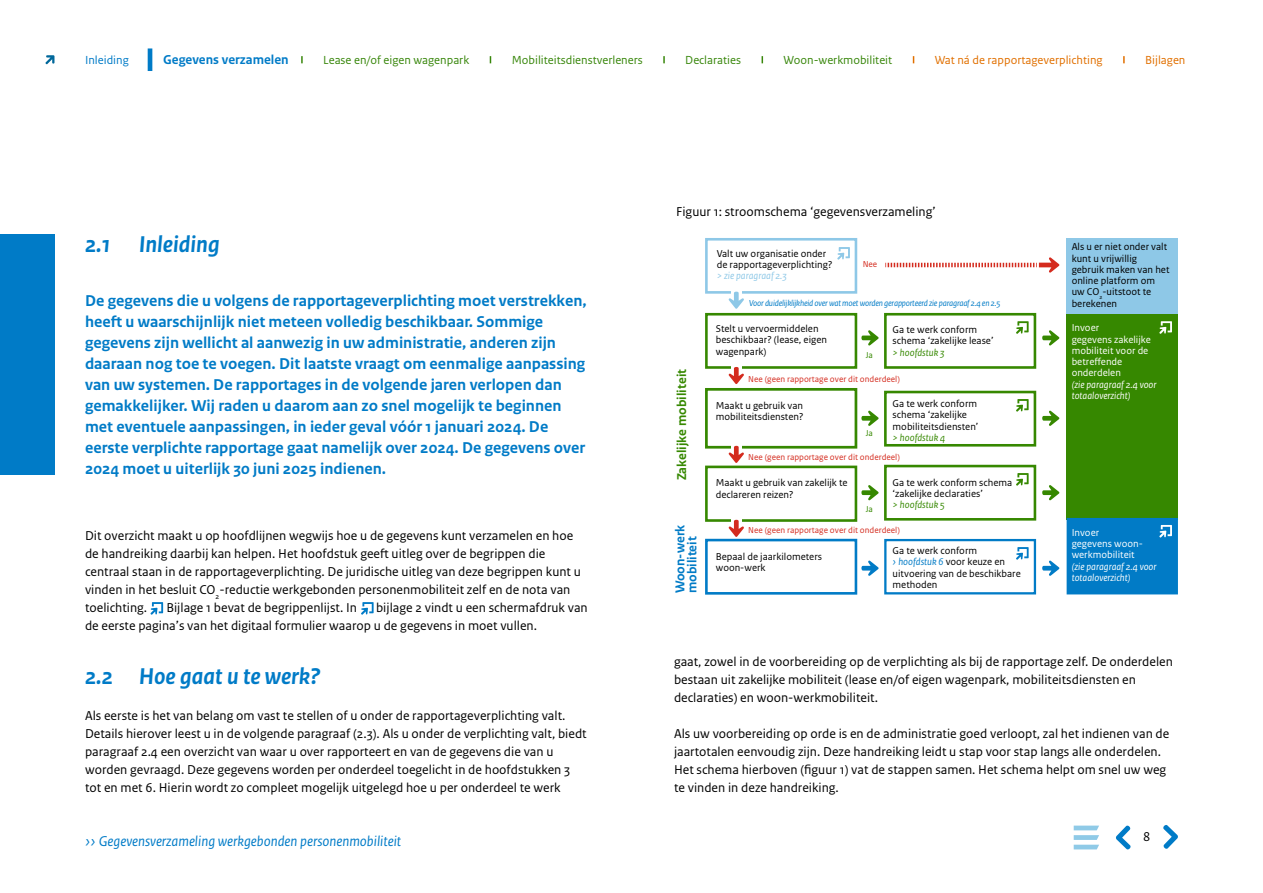
<style>
.page{position:relative;width:1263px;height:893px;background:#fff}
.page>*{position:absolute;margin:0;border:0;box-sizing:border-box;transform-origin:0 0}
.WCAG_-_Paragraafkop{font:italic 700 24px "Rijksoverheid Sans Text";color:#007bc7}
.WCAG_-_Intro_-_P{font:700 16.5px/21px "Rijksoverheid Sans Text";color:#007bc7}
.t1{font:italic 15px "Rijksoverheid Sans Text";color:#007bc7}
.WCAG_-_Plat_-_P{font:13.5px/18px "Rijksoverheid Sans Text";color:#000}
.t2{font:700 13.5px "Rijksoverheid Sans Text";color:#368800}
.t3{font:700 13.5px/12px "Rijksoverheid Sans Text";color:#017bc6}
.t4{font:700 13.5px "Rijksoverheid Sans Text";color:#007bc7}
.t5{font:12.3px "Rijksoverheid Sans Text";color:#39870c}
.t6{font:12.3px "Rijksoverheid Sans Text";color:#e17000}
.t7{font:12.3px "Rijksoverheid Sans Text";color:#007bc7}
.t8{font:10.5px/11.2px "Rijksoverheid Sans Text";color:#000}
.t9{font:10.5px/11.2px "Rijksoverheid Sans Text";color:#fff}
.t10{font:italic 10.5px/11.2px "Rijksoverheid Sans Text";color:#fff}
.t11{font:9px "Rijksoverheid Sans Text";color:#d42b1e}
.t12{font:italic 9px "Rijksoverheid Sans Text";letter-spacing:-.02em;color:#017bc6}
.t13{font:9px "Rijksoverheid Sans Text";color:#368800}
.s1{font-style:italic;color:#8ec8e7}
.s2{font-style:italic;color:#368800}
.s3{font-style:italic;color:#017bc6}
.s4{font-style:italic}
.s5{font-style:normal}
</style>
<div class="page">
<div style="left:705px;top:238px;width:152px;height:56px;border:3px solid #8ec8e7"></div>
<div style="left:1066px;top:313px;width:112px;height:207px;background:#368800"></div>
<div style="left:705px;top:313px;width:152px;height:56px;border:3px solid #368800"></div>
<div style="left:884px;top:313px;width:152px;height:56px;border:3px solid #368800"></div>
<div style="left:705px;top:388px;width:152px;height:61px;border:3px solid #368800"></div>
<div style="left:705px;top:466px;width:152px;height:56px;border:3px solid #368800"></div>
<div style="left:705px;top:539px;width:152px;height:56px;border:3px solid #017bc6"></div>
<svg style="left:837px;top:247px;width:13px;height:13px"></svg>
<svg style="left:1016px;top:321px;width:13px;height:13px"></svg>
<div style="left:884px;top:391px;width:152px;height:56px;border:3px solid #368800"></div>
<svg style="left:1016px;top:399px;width:13px;height:13px"></svg>
<div style="left:884px;top:465px;width:152px;height:56px;border:3px solid #368800"></div>
<svg style="left:1016px;top:473px;width:13px;height:13px"></svg>
<div style="left:884px;top:539px;width:152px;height:55px;border:2px solid #017bc6"></div>
<svg style="left:1016px;top:547px;width:13px;height:13px"></svg>
<svg style="left:885px;top:257px;width:174px;height:16px"></svg>
<div style="left:1066px;top:238px;width:112px;height:75px;background:#8ec8e7"></div>
<svg style="left:861px;top:330px;width:17px;height:16px"></svg>
<svg style="left:861px;top:411px;width:17px;height:15px"></svg>
<div style="left:1066px;top:518px;width:112px;height:76px;background:#017bc6"></div>
<svg style="left:1159px;top:525px;width:13px;height:13px"></svg>
<svg style="left:1159px;top:321px;width:13px;height:13px"></svg>
<svg style="left:861px;top:485px;width:17px;height:15px"></svg>
<svg style="left:1042px;top:330px;width:17px;height:16px"></svg>
<svg style="left:1042px;top:411px;width:17px;height:15px"></svg>
<svg style="left:1042px;top:485px;width:17px;height:15px"></svg>
<svg style="left:861px;top:560px;width:17px;height:16px"></svg>
<svg style="left:1042px;top:560px;width:17px;height:16px"></svg>
<div style="left:731px;top:288px;width:11px;height:7px;background:#fff"></div>
<svg style="left:729px;top:292px;width:15px;height:17px"></svg>
<div style="left:731px;top:363px;width:11px;height:7px;background:#fff"></div>
<svg style="left:729px;top:367px;width:15px;height:17px"></svg>
<div style="left:731px;top:442px;width:11px;height:7px;background:#fff"></div>
<svg style="left:729px;top:446px;width:15px;height:17px"></svg>
<div style="left:731px;top:516px;width:11px;height:7px;background:#fff"></div>
<svg style="left:729px;top:520px;width:15px;height:17px"></svg>
<div style="left:0;top:234px;width:54px;height:240px;background:#007bc7"></div>
<svg style="left:361px;top:602px;width:13px;height:13px"></svg>
<svg style="left:1163px;top:825px;width:15px;height:24px"></svg>
<svg style="left:1116px;top:825px;width:15px;height:25px"></svg>
<svg style="left:1074px;top:826px;width:25px;height:23px"></svg>
<svg style="left:150px;top:602px;width:13px;height:13px"></svg>
<svg style="left:301px;top:56px;width:2px;height:7px"></svg>
<svg style="left:663px;top:56px;width:2px;height:7px"></svg>
<svg style="left:761px;top:56px;width:2px;height:7px"></svg>
<svg style="left:1123px;top:56px;width:2px;height:7px"></svg>
<svg style="left:45px;top:55px;width:9px;height:9px"></svg>
<hr style="left:148px;top:48px;width:4px;height:23px;background:#007bc7">
<p class="t4" style="left:163px;top:52px;width:127px">Gegevens verzamelen</p>
<p class="t7" style="left:85px;top:52px;width:45px">Inleiding</p>
<p class="t7" style="left:171px;top:52px;width:111px">Gegevens verzamelen</p>
<p class="t5" style="left:323px;top:52px;width:147px">Lease en/of eigen wagenpark</p>
<p class="t5" style="left:512px;top:52px;width:133px">Mobiliteitsdienstverleners</p>
<p class="t5" style="left:685px;top:52px;width:57px">Declaraties</p>
<p class="t5" style="left:783px;top:52px;width:110px">Woon-werkmobiliteit</p>
<p class="t6" style="left:935px;top:52px;width:169px">Wat ná de rapportageverplichting</p>
<p class="t6" style="left:1145px;top:52px;width:42px">Bijlagen</p>
<h2 class="WCAG_-_Paragraafkop" style="left:85px;top:231px;width:136px">2.1 Inleiding</h2>
<p class="WCAG_-_Intro_-_P" style="left:85px;top:290px;width:503px">De gegevens die u volgens de rapportageverplichting moet verstrekken, heeft u waarschijnlijk niet meteen volledig beschikbaar. Sommige gegevens zijn wellicht al aanwezig in uw administratie, anderen zijn daaraan nog toe te voegen. Dit laatste vraagt om eenmalige aanpassing van uw systemen. De rapportages in de volgende jaren verlopen dan gemakkelijker. Wij raden u daarom aan zo snel mogelijk te beginnen met eventuele aanpassingen, in ieder geval vóór 1 januari 2024. De eerste verplichte rapportage gaat namelijk over 2024. De gegevens over 2024 moet u uiterlijk 30 juni 2025 indienen.</p>
<p class="WCAG_-_Plat_-_P" style="left:85px;top:527px;width:497px">Dit overzicht maakt u op hoofdlijnen wegwijs hoe u de gegevens kunt verzamelen en hoe de handreiking daarbij kan helpen. Het hoofdstuk geeft uitleg over de begrippen die centraal staan in de rapportageverplichting. De juridische uitleg van deze begrippen kunt u vinden in het besluit CO<sub>2</sub>-reductie werkgebonden personenmobiliteit zelf en de nota van toelichting.</p>
<p class="WCAG_-_Plat_-_P" style="left:85px;top:599px;width:504px;text-indent:291px">bijlage 2 vindt u een schermafdruk van de eerste pagina’s van het digitaal formulier waarop u de gegevens in moet vullen.</p>
<h2 class="WCAG_-_Paragraafkop" style="left:85px;top:663px;width:237px">2.2 Hoe gaat u te werk?</h2>
<p class="WCAG_-_Plat_-_P" style="left:85px;top:707px;width:503px">Als eerste is het van belang om vast te stellen of u onder de rapportageverplichting valt.<br>Details hierover leest u in de volgende paragraaf (2.3). Als u onder de verplichting valt, biedt paragraaf 2.4 een overzicht van waar u over rapporteert en van de gegevens die van u worden gevraagd. Deze gegevens worden per onderdeel toegelicht in de hoofdstukken 3 tot en met 6. Hierin wordt zo compleet mogelijk uitgelegd hoe u per onderdeel te werk</p>
<p class="WCAG_-_Plat_-_P" style="left:166px;top:599px;width:192px">Bijlage 1 bevat de begrippenlijst. In</p>
<p class="t1" style="left:85px;top:833px;width:318px">›› Gegevensverzameling werkgebonden personenmobiliteit</p>
<p class="WCAG_-_Plat_-_P" style="left:676px;top:203px;width:261px">Figuur 1: stroomschema ‘gegevensverzameling’</p>
<p class="t8" style="left:717px;top:248px;width:117px">Valt uw organisatie onder de rapportageverplichting? <span class="s1">&gt; zie paragraaf 2.3</span></p>
<p class="t11" style="left:863px;top:259px;width:16px">Nee</p>
<p class="t12" style="left:749px;top:298px;width:252px">Voor duidelijklijkheid over wat moet worden gerapporteerd zie paragraaf 2.4 en 2.5</p>
<p class="t2" style="left:674px;top:480px;width:113px;rotate:-90deg">Zakelijke mobiliteit</p>
<p class="t3" style="left:674px;top:593px;width:70px;rotate:-90deg">Woon-werk mobiliteit</p>
<p class="t8" style="left:716px;top:323px;width:113px">Stelt u vervoermiddelen beschikbaar? (lease, eigen wagenpark)</p>
<p class="t8" style="left:893px;top:324px;width:102px">Ga te werk conform schema ‘zakelijke lease’ <span class="s2">&gt; hoofdstuk 3</span></p>
<p class="t13" style="left:866px;top:350px;width:9px">Ja</p>
<p class="t11" style="left:748px;top:374px;width:153px">Nee (geen rapportage over dit onderdeel)</p>
<p class="t8" style="left:893px;top:398px;width:87px">Ga te werk conform schema ‘zakelijke mobiliteitsdiensten’ <span class="s2">&gt; hoofdstuk 4</span></p>
<p class="t8" style="left:893px;top:477px;width:121px">Ga te werk conform schema ‘zakelijke declaraties’<br><span class="s2">&gt; hoofdstuk 5</span></p>
<p class="t8" style="left:893px;top:545px;width:130px">Ga te werk conform<br><span class="s3">› hoofdstuk 6</span> voor keuze en uitvoering van de beschikbare methoden</p>
<p class="t8" style="left:716px;top:400px;width:89px">Maakt u gebruik van mobiliteitsdiensten?</p>
<p class="t13" style="left:866px;top:428px;width:9px">Ja</p>
<p class="t11" style="left:748px;top:452px;width:153px">Nee (geen rapportage over dit onderdeel)</p>
<p class="t8" style="left:716px;top:477px;width:133px">Maakt u gebruik van zakelijk te declareren reizen?</p>
<p class="t13" style="left:866px;top:503px;width:9px">Ja</p>
<p class="t11" style="left:748px;top:524px;width:153px">Nee (geen rapportage over dit onderdeel)</p>
<p class="t8" style="left:716px;top:551px;width:108px">Bepaal de jaarkilometers woon-werk</p>
<p class="t8" style="left:1072px;top:242px;width:99px">Als u er niet onder valt kunt u vrijwillig gebruik maken van het online platform om uw CO<sub>2</sub>-uitstoot te berekenen</p>
<p class="t9" style="left:1072px;top:323px;width:86px">Invoer<br>gegevens zakelijke mobiliteit voor de betre-ende onderdelen<br><span class="s4">(zie paragraaf 2.4 voor totaaloverzicht)</span></p>
<p class="t10" style="left:1072px;top:527px;width:86px"><span class="s5">Invoer<br>gegevens woon&shy;werkmobiliteit<br></span>(zie paragraaf 2.4 voor totaaloverzicht)</p>
<p class="WCAG_-_Plat_-_P" style="left:674px;top:653px;width:500px">gaat, zowel in de voorbereiding op de verplichting als bij de rapportage zelf. De onderdelen bestaan uit zakelijke mobiliteit (lease en/of eigen wagenpark, mobiliteitsdiensten en declaraties) en woon-werkmobiliteit.</p>
<p class="WCAG_-_Plat_-_P" style="left:674px;top:725px;width:497px">Als uw voorbereiding op orde is en de administratie goed verloopt, zal het indienen van de jaartotalen eenvoudig zijn. Deze handreiking leidt u stap voor stap langs alle onderdelen.<br>Het schema hierboven (figuur 1) vat de stappen samen. Het schema helpt om snel uw weg te vinden in deze handreiking.</p>
<p class="WCAG_-_Plat_-_P" style="left:1143px;top:828px;width:9px">8</p>
</div>
